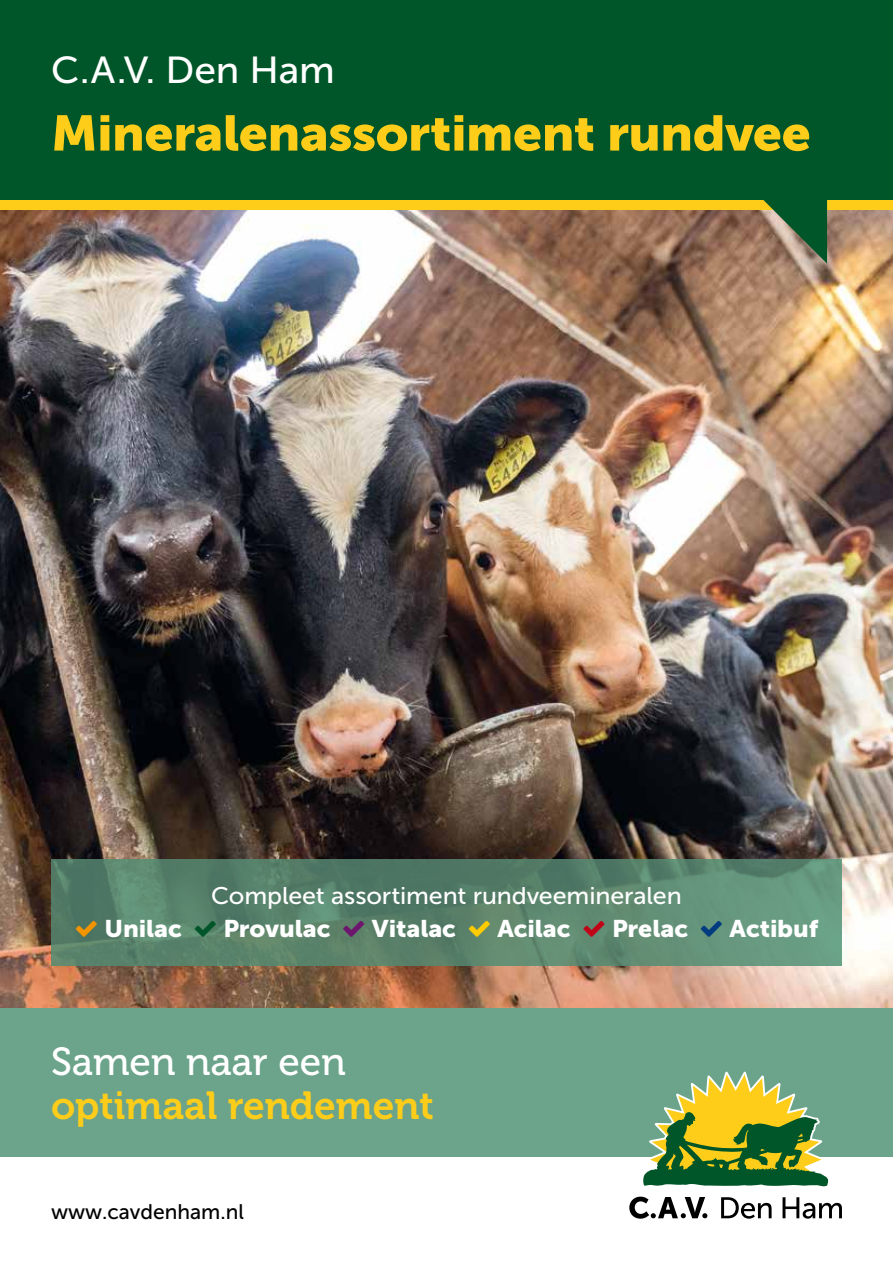
<style>
.page{position:relative;width:893px;height:1263px;background:#fff}
.page>*{position:absolute;margin:0;border:0;box-sizing:border-box;transform-origin:0 0}
.t1{font:49.5px "Museo Sans 900";letter-spacing:-.01em;color:#fecd1a;scale:1.04 1}
.t2{font:39px "Museo 700";color:#fecd1a}
.t3{font:39px "Museo 500";color:#fff}
.t4{font:37.5px "Museo Sans 500";letter-spacing:-.005em;color:#fff;scale:1.04 1}
.t5{font:24px "Museo Sans 900";letter-spacing:-.005em;color:#fff;scale:1.04 1}
.t6{font:24px "Museo Sans 500";letter-spacing:-.005em;color:#fff;scale:1.04 1}
.t7{font:21px "Museo Sans 500";color:#000}
</style>
<div class="page">
<img style="left:0;top:209px;width:893px;height:799px">
<svg style="left:51px;top:859px;width:791px;height:106px"></svg>
<div style="left:0;top:0;width:893px;height:200px;background:#005629"></div>
<div style="left:0;top:200px;width:893px;height:9px;background:#fecd1a"></div>
<svg style="left:742px;top:200px;width:85px;height:64px"></svg>
<div style="left:0;top:1008px;width:893px;height:149px;background:#6ba48b"></div>
<svg style="left:643px;top:1071px;width:186px;height:116px"></svg>
<svg style="left:721px;top:1197px;width:51px;height:22px"></svg>
<svg style="left:782px;top:1197px;width:60px;height:22px"></svg>
<svg style="left:629px;top:1196px;width:78px;height:23px"></svg>
<svg style="left:76px;top:920px;width:21px;height:16px"></svg>
<svg style="left:195px;top:920px;width:21px;height:16px"></svg>
<svg style="left:344px;top:920px;width:20px;height:16px"></svg>
<svg style="left:469px;top:920px;width:21px;height:16px"></svg>
<svg style="left:584px;top:920px;width:20px;height:16px"></svg>
<svg style="left:701px;top:920px;width:21px;height:16px"></svg>
<h3 class="t4" style="left:51px;top:50px;width:274px">C.A.V. Den Ham</h3>
<h1 class="t1" style="left:51px;top:105px;width:732px">Mineralenassortiment rundvee</h1>
<p class="t6" style="left:211px;top:882px;width:454px">Compleet assortiment rundveemineralen</p>
<p class="t5" style="left:105px;top:914px;width:76px">Unilac</p>
<p class="t5" style="left:223px;top:914px;width:104px">Provulac</p>
<p class="t5" style="left:372px;top:914px;width:82px">Vitalac</p>
<p class="t5" style="left:498px;top:914px;width:72px">Acilac</p>
<p class="t5" style="left:612px;top:914px;width:75px">Prelac</p>
<p class="t5" style="left:730px;top:914px;width:87px">Actibuf</p>
<h2 class="t3" style="left:51px;top:1040px;width:296px">Samen naar een</h2>
<h2 class="t2" style="left:51px;top:1083px;width:384px">optimaal rendement</h2>
<p class="t7" style="left:51px;top:1200px;width:194px">www.cavdenham.nl</p>
</div>
